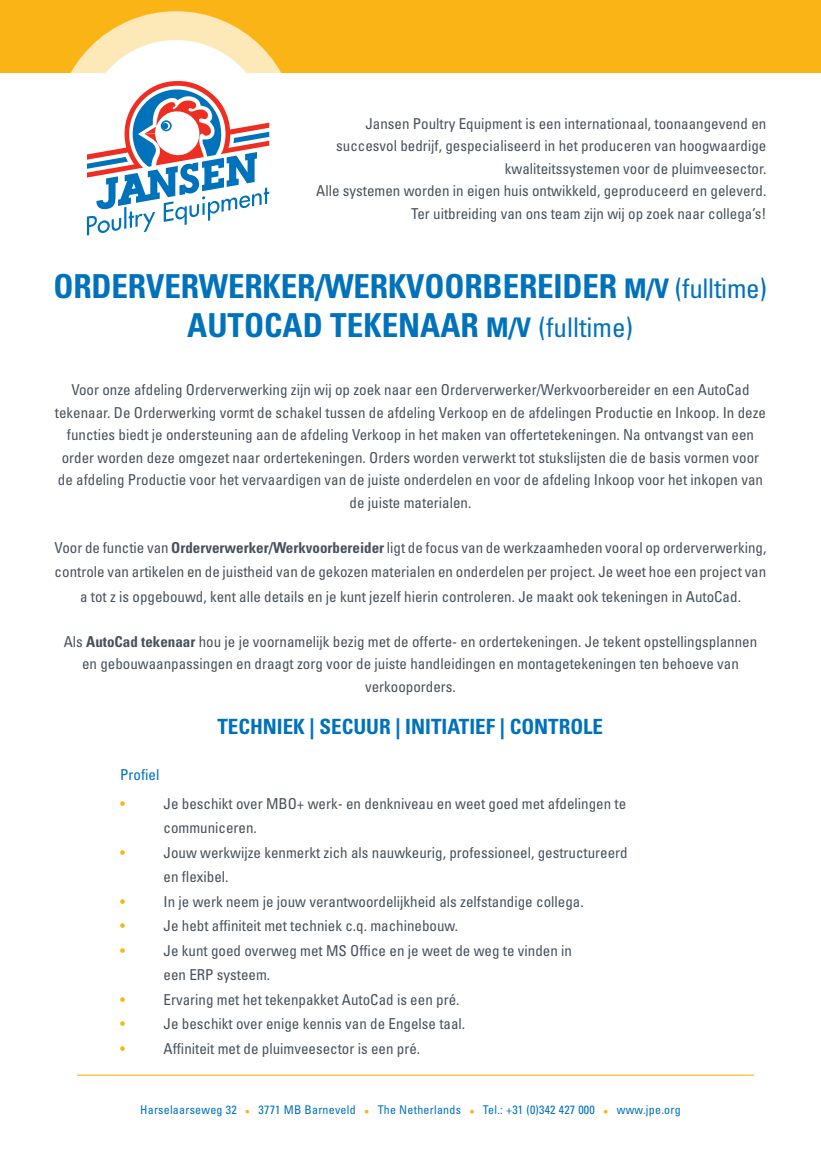
<style>
.page{position:relative;width:821px;height:1149px;background:#fff}
.page>*{position:absolute;margin:0;border:0;box-sizing:border-box;transform-origin:0 0}
.t1{font:700 condensed 33px "Univers LT Std";letter-spacing:-.005em;color:#0072bc}
.t2{font:700 condensed 21px "Univers LT Std";color:#0072bc}
.t3{font:condensed 15px/22.5px "Univers LT Std";color:#48525d;text-align:center}
.t4{font:condensed 15px "Univers LT Std";color:#fbb416}
.t5{font:condensed 15px "Univers LT Std";color:#0072bc}
.t6{font:condensed 12px "Univers LT Std";letter-spacing:.02em;color:#0072bc}
.s1{font-size:27px}
.s2{font-weight:400;font-size:27px}
.s3{font-weight:700}
.s4{color:#fbb416}
</style>
<div class="page">
<div style="left:0;top:0;width:821px;height:72px;background:#fbb416"></div>
<svg style="left:55px;top:11px;width:242px;height:241px"></svg>
<div style="left:84px;top:40px;width:184px;height:184px;background:#fff;border-radius:50%"></div>
<svg style="left:87px;top:81px;width:182px;height:154px"></svg>
<hr style="left:77px;top:1074px;width:677px;height:1px;background:#fbb416">
<p class="t3" style="left:336px;top:112px;width:431px;text-align:right">Jansen Poultry Equipment is een internationaal, toonaangevend en succesvol bedrijf, gespecialiseerd in het produceren van hoogwaardige kwaliteitssystemen voor de pluimveesector.</p>
<p class="t3" style="left:316px;top:179px;width:451px;text-align:right">Alle systemen worden in eigen huis ontwikkeld, geproduceerd en geleverd.<br>Ter uitbreiding van ons team zijn wij op zoek naar collega’s!</p>
<p class="t1" style="left:53px;top:265px;width:715px">ORDERVERWERKER/WERKVOORBEREIDER <span class="s1">M/V</span> <span class="s2">(fulltime)</span></p>
<p class="t1" style="left:187px;top:305px;width:447px">AUTOCAD TEKENAAR <span class="s1">M/V</span> <span class="s2">(fulltime)</span></p>
<p class="t3" style="left:55px;top:378px;width:712px">Voor onze afdeling Orderverwerking zijn wij op zoek naar een Orderverwerker/Werkvoorbereider en een AutoCad tekenaar. De Orderwerking vormt de schakel tussen de afdeling Verkoop en de afdelingen Productie en Inkoop. In deze functies biedt je ondersteuning aan de afdeling Verkoop in het maken van offertetekeningen. Na ontvangst van een order worden deze omgezet naar ordertekeningen. Orders worden verwerkt tot stukslijsten die de basis vormen voor de afdeling Productie voor het vervaardigen van de juiste onderdelen en voor de afdeling Inkoop voor het inkopen van de juiste materialen.</p>
<p class="t3" style="left:55px;top:534px;width:713px;line-height:24.5px">Voor de functie van <span class="s3">Orderverwerker/Werkvoorbereider</span> ligt de focus van de werkzaamheden vooral op orderverwerking, controle van artikelen en de juistheid van de gekozen materialen en onderdelen per project. Je weet hoe een project van a tot z is opgebouwd, kent alle details en je kunt jezelf hierin controleren. Je maakt ook tekeningen in AutoCad.</p>
<p class="t3" style="left:64px;top:629px;width:695px">Als <span class="s3">AutoCad tekenaar</span> hou je je voornamelijk bezig met de offerte- en ordertekeningen. Je tekent opstellingsplannen en gebouwaanpassingen en draagt zorg voor de juiste handleidingen en montagetekeningen ten behoeve van verkooporders.</p>
<p class="t2" style="left:217px;top:713px;width:387px">TECHNIEK | SECUUR | INITIATIEF | CONTROLE</p>
<p class="t5" style="left:120px;top:764px;width:41px">Profiel</p>
<p class="t4" style="left:120px;top:793px;width:6px">•</p>
<p class="t3" style="left:164px;top:790px;width:464px;line-height:24.5px;text-align:left">Je beschikt over MBO+ werk- en denkniveau en weet goed met afdelingen te communiceren.</p>
<p class="t4" style="left:120px;top:842px;width:6px">•</p>
<p class="t3" style="left:164px;top:839px;width:466px;line-height:24.5px;text-align:left">Jouw werkwijze kenmerkt zich als nauwkeurig, professioneel, gestructureerd en flexibel.</p>
<p class="t4" style="left:120px;top:891px;width:6px">•</p>
<p class="t3" style="left:164px;top:889px;width:421px">In je werk neem je jouw verantwoordelijkheid als zelfstandige collega.</p>
<p class="t4" style="left:120px;top:915px;width:6px">•</p>
<p class="t3" style="left:164px;top:914px;width:296px">Je hebt affiniteit met techniek c.q. machinebouw.</p>
<p class="t4" style="left:120px;top:940px;width:6px">•</p>
<p class="t3" style="left:164px;top:937px;width:410px;line-height:24.5px;text-align:left">Je kunt goed overweg met MS Office en je weet de weg te vinden in een ERP systeem.</p>
<p class="t4" style="left:120px;top:989px;width:6px">•</p>
<p class="t3" style="left:164px;top:987px;width:297px">Ervaring met het tekenpakket AutoCad is een pré.</p>
<p class="t4" style="left:120px;top:1013px;width:6px">•</p>
<p class="t3" style="left:164px;top:1012px;width:303px">Je beschikt over enige kennis van de Engelse taal.</p>
<p class="t4" style="left:120px;top:1038px;width:6px">•</p>
<p class="t3" style="left:164px;top:1036px;width:258px">Affiniteit met de pluimveesector is een pré.</p>
<p class="t6" style="left:140px;top:1101px;width:542px">Harselaarseweg 32 <span class="s4">•</span> 3771 MB Barneveld <span class="s4">•</span> The Netherlands <span class="s4">•</span> Tel.: +31 (0)342 427 000 <span class="s4">•</span> www.jpe.org</p>
</div>
